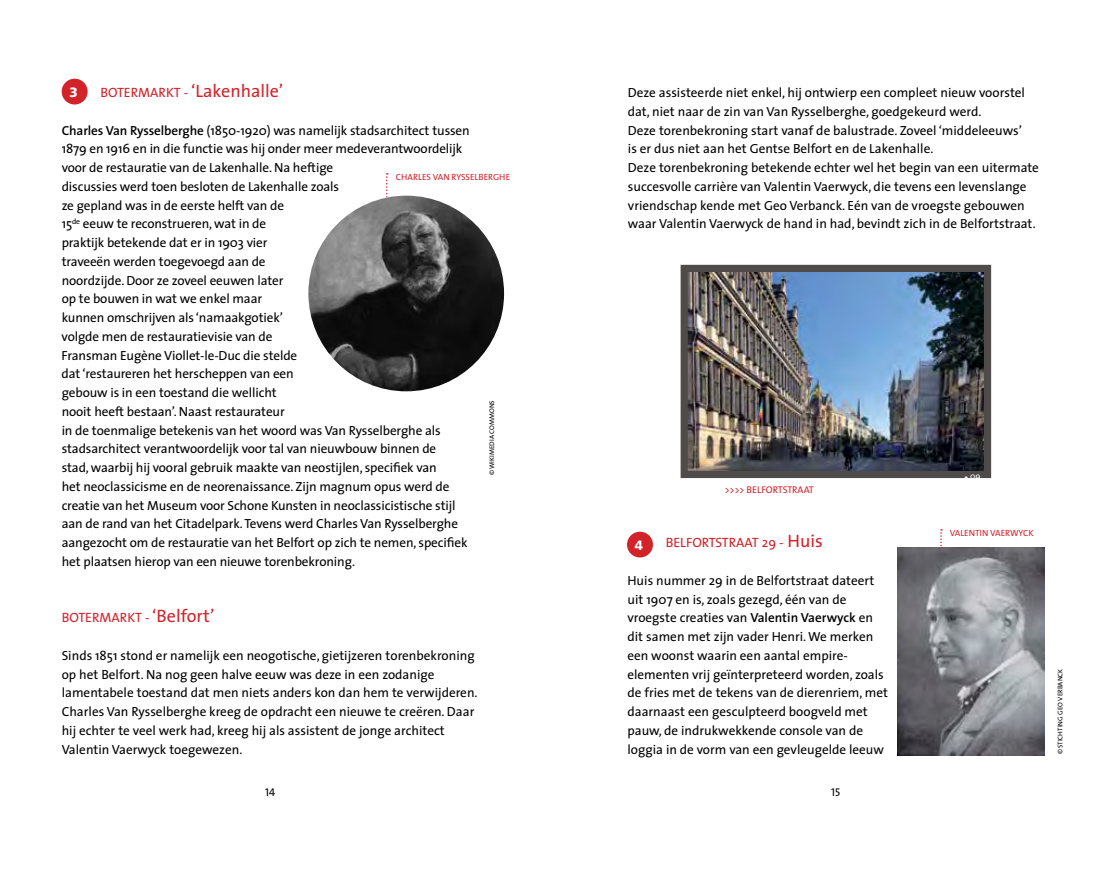
<style>
.page{position:relative;width:1106px;height:872px;background:#fff}
.page>*{position:absolute;margin:0;border:0;box-sizing:border-box;transform-origin:0 0}
.t1{font:18px "The Sans";color:#d2232a}
.t2{font:13.5px "The Sans";letter-spacing:.01em;color:#d2232a}
.t3{font:900 13.5px "Frutiger";color:#fff}
.t4{font:13.2px/18.8px "The Sans";letter-spacing:-.01em;color:#000}
.t5{font:11.25px "The Sans Caps";color:#000}
.t6{font:9.75px "The Sans";color:#d2232a}
.t7{font:9px "The Sans Caps";color:#d2232a}
.t8{font:8.7px "The Sans";color:#fff}
.t9{font:6.75px "The Sans";color:#000}
.s1{font-size:13.5px}
.s2{font-weight:600}
.s3{font-size:18px}
</style>
<div class="page">
<svg style="left:386px;top:173px;width:2px;height:25px"></svg>
<img style="left:308px;top:196px;width:196px;height:195px;border-radius:98px">
<div style="left:62px;top:79px;width:26px;height:25px;background:#d2232a;border-radius:50%"></div>
<div style="left:627px;top:531px;width:26px;height:26px;background:#d2232a;border-radius:50%"></div>
<svg style="left:940px;top:529px;width:2px;height:18px"></svg>
<img style="left:897px;top:547px;width:147px;height:208px">
<img style="left:688px;top:273px;width:295px;height:197px">
<div style="left:680px;top:265px;width:311px;height:213px;border:7px solid #4f4b4a"></div>
<h1 class="t1" style="left:100px;top:76px;width:184px"><span class="s1">Botermarkt -</span> ‘Lakenhalle’</h1>
<p class="t4" style="left:62px;top:120px;width:410px"><span class="s2">Charles Van Rysselberghe</span> (1850-1920) was namelijk stadsarchitect tussen 1879 en 1916 en in die functie was hij onder meer medeverantwoordelijk voor de restauratie van de Lakenhalle. Na heftige<br>discussies werd toen besloten de Lakenhalle zoals<br>ze gepland was in de eerste helft van de<br>15<sup>de</sup> eeuw te reconstrueren, wat in de<br>praktijk betekende dat er in 1903 vier<br>traveeën werden toegevoegd aan de<br>noordzijde. Door ze zoveel eeuwen later<br>op te bouwen in wat we enkel maar<br>kunnen omschrijven als ‘namaakgotiek’<br>volgde men de restauratievisie van de<br>Fransman Eugène Viollet-le-Duc die stelde<br>dat ‘restaureren het herscheppen van een<br>gebouw is in een toestand die wellicht<br>nooit heeft bestaan’. Naast restaurateur<br>in de toenmalige betekenis van het woord was Van Rysselberghe als stadsarchitect verantwoordelijk voor tal van nieuwbouw binnen de<br>stad, waarbij hij vooral gebruik maakte van neostijlen, specifiek van<br>het neoclassicisme en de neorenaissance. Zijn magnum opus werd de creatie van het Museum voor Schone Kunsten in neoclassicistische stijl aan de rand van het Citadelpark. Tevens werd Charles Van Rysselberghe aangezocht om de restauratie van het Belfort op zich te nemen, specifiek het plaatsen hierop van een nieuwe torenbekroning.</p>
<p class="t2" style="left:62px;top:606px;width:154px">Botermarkt - <span class="s3">‘Belfort’</span></p>
<p class="t4" style="left:62px;top:645px;width:417px">Sinds 1851 stond er namelijk een neogotische, gietijzeren torenbekroning op het Belfort. Na nog geen halve eeuw was deze in een zodanige lamentabele toestand dat men niets anders kon dan hem te verwijderen.<br>Charles Van Rysselberghe kreeg de opdracht een nieuwe te creëren. Daar hij echter te veel werk had, kreeg hij als assistent de jonge architect Valentin Vaerwyck toegewezen.</p>
<p class="t3" style="left:70px;top:84px;width:10px">3</p>
<p class="t7" style="left:396px;top:169px;width:116px">CHARLES VAN RYSSELBERGH E</p>
<p class="t9" style="left:486px;top:475px;width:76px;rotate:-90deg">© wikimediacommons</p>
<p class="t4" style="left:628px;top:83px;width:412px">Deze assisteerde niet enkel, hij ontwierp een compleet nieuw voorstel dat, niet naar de zin van Van Rysselberghe, goedgekeurd werd.<br>Deze torenbekroning start vanaf de balustrade. Zoveel ‘middeleeuws’<br>is er dus niet aan het Gentse Belfort en de Lakenhalle.<br>Deze torenbekroning betekende echter wel het begin van een uitermate succesvolle carrière van Valentin Vaerwyck, die tevens een levenslange vriendschap kende met Geo Verbanck. Eén van de vroegste gebouwen waar Valentin Vaerwyck de hand in had, bevindt zich in de Belfortstraat.</p>
<p class="t6" style="left:725px;top:481px;width:46px">&gt;&gt;&gt;&gt; BELFORT</p>
<p class="t6" style="left:782px;top:481px;width:32px">STR AAT</p>
<p class="t3" style="left:635px;top:537px;width:10px">4</p>
<p class="t2" style="left:665px;top:531px;width:158px">Belfortstraa t 29 - <span class="s3">Huis</span></p>
<p class="t4" style="left:627px;top:570px;width:262px">Huis nummer 29 in de Belfortstraat dateert uit 1907 en is, zoals gezegd, één van de vroegste creaties van <span class="s2">Valentin Vaerwyck</span> en dit samen met zijn vader Henri.We merken een woonst waarin een aantal empire&shy;elementen vrij geïnterpreteerd worden, zoals de fries met de tekens van de dierenriem, met daarnaast een gesculpteerd boogveld met pauw, de indrukwekkende console van de loggia in de vorm van een gevleugelde leeuw</p>
<p class="t8" style="left:970px;top:469px;width:12px">09</p>
<p class="t7" style="left:949px;top:525px;width:9px">VALENTIN</p>
<p class="t7" style="left:990px;top:525px;width:45px">VAE RWYCK</p>
<p class="t5" style="left:265px;top:783px;width:12px">14</p>
<p class="t5" style="left:831px;top:783px;width:11px">15</p>
<p class="t9" style="left:1054px;top:706px;width:22px;rotate:-90deg">o verbanck</p>
<p class="t9" style="left:1054px;top:754px;width:29px;rotate:-90deg">© stich tingge</p>
</div>
